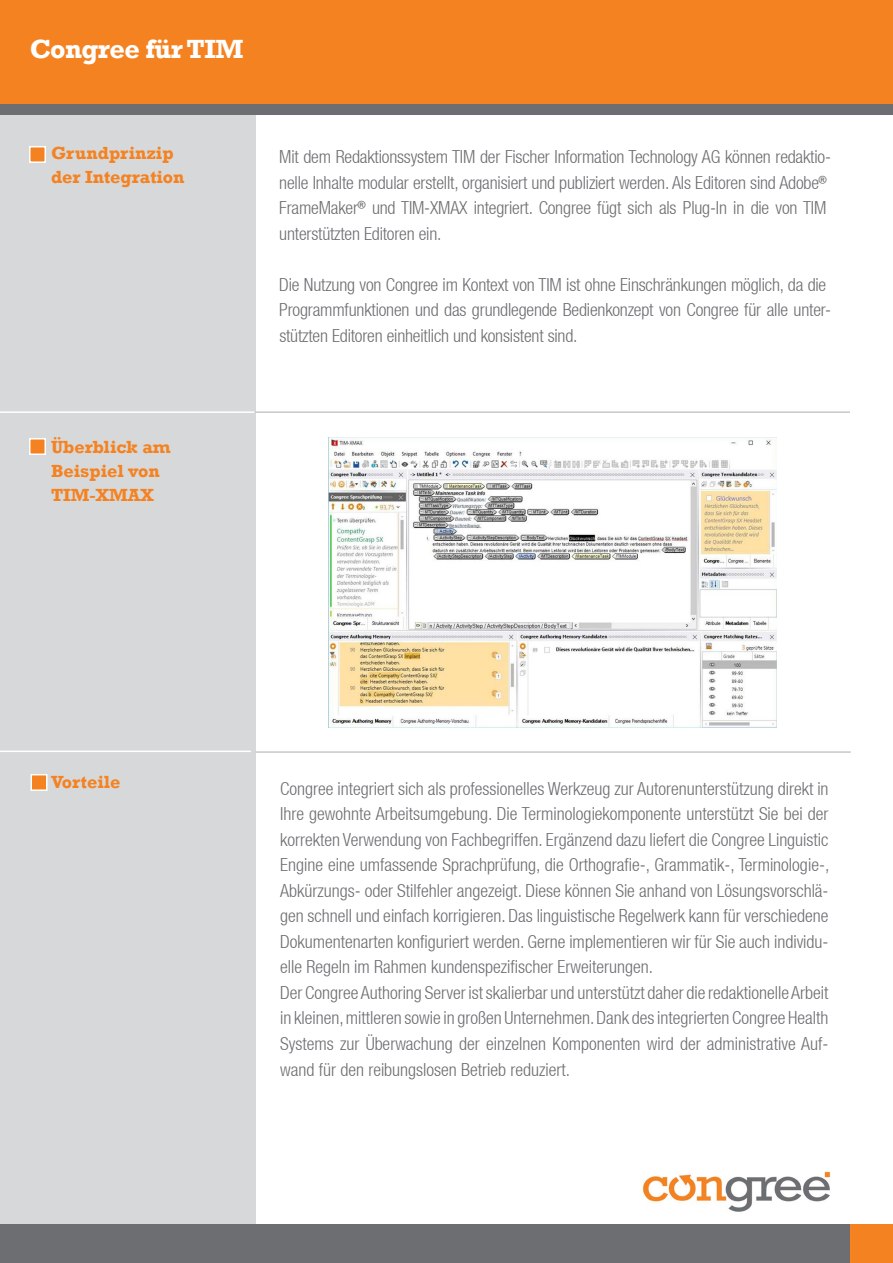
<style>
.page{position:relative;width:893px;height:1263px;background:#fff}
.page>*{position:absolute;margin:0;border:0;box-sizing:border-box;transform-origin:0 0}
.t1{font:700 27px "Rockwell";letter-spacing:-.02em;color:#fff}
.t2{font:300 condensed 18px/25.5px "Helvetica Neue LT";color:#6d6e71}
.t3{font:700 18px/24px "Rockwell";color:#f58220}
</style>
<div class="page">
<div style="left:0;top:76px;width:255px;height:1187px;background:#d6d8d9"></div>
<div style="left:29px;top:438px;width:17px;height:17px;background:#f58220;border:2px solid #fff"></div>
<div style="left:0;top:1225px;width:893px;height:38px;background:#6d6e71"></div>
<div style="left:850px;top:1225px;width:43px;height:38px;background:#f58220"></div>
<div style="left:0;top:0;width:893px;height:109px;background:#f58220"></div>
<div style="left:0;top:104px;width:893px;height:10px;background:#6d6e71"></div>
<img style="left:642px;top:1171px;width:189px;height:41px">
<div style="left:29px;top:146px;width:17px;height:17px;background:#f58220;border:2px solid #fff"></div>
<hr style="left:0;top:411px;width:255px;height:2px;background:#fff">
<hr style="left:255px;top:411px;width:595px;height:2px;background:#c7c8ca">
<hr style="left:0;top:750px;width:251px;height:2px;background:#fff">
<hr style="left:255px;top:751px;width:596px;height:2px;background:#c7c8ca">
<div style="left:31px;top:774px;width:17px;height:17px;background:#f58220;border:2px solid #fff"></div>
<img style="left:328px;top:437px;width:449px;height:290px">
<h1 class="t1" style="left:30px;top:33px;width:215px">Congree für TIM</h1>
<p class="t3" style="left:51px;top:141px;width:135px">Grundprinzip der Integration</p>
<p class="t2" style="left:279px;top:144px;width:553px">Mit dem Redaktionssystem TIM der Fischer Information Technology AG können redaktio&shy;nelle Inhalte modular erstellt, organisiert und publiziert werden. Als Editoren sind Adobe<sup>® </sup>FrameMaker<sup>®</sup> und TIM-XMAX integriert. Congree fügt sich als Plug-In in die von TIM unterstützten Editoren ein.</p>
<p class="t2" style="left:279px;top:272px;width:553px">Die Nutzung von Congree im Kontext von TIM ist ohne Einschränkungen möglich, da die<br>Programmfunktionen und das grundlegende Bedienkonzept von Congree für alle unter&shy;stützten Editoren einheitlich und konsistent sind.</p>
<p class="t3" style="left:51px;top:435px;width:121px">Überblick am<br>Beispiel von<br>TIM-XMAX</p>
<p class="t3" style="left:51px;top:770px;width:71px">Vorteile</p>
<p class="t2" style="left:280px;top:776px;width:551px">Congree integriert sich als professionelles Werkzeug zur Autorenunterstützung direkt in Ihre gewohnte Arbeitsumgebung. Die Terminologiekomponente unterstützt Sie bei der korrekten Verwendung von Fachbegriffen. Ergänzend dazu liefert die Congree Linguistic Engine eine umfassende Sprachprüfung, die Orthografie-, Grammatik-, Terminologie-, Abkürzungs- oder Stilfehler angezeigt. Diese können Sie anhand von Lösungsvorschlä&shy;gen schnell und einfach korrigieren. Das linguistische Regelwerk kann für verschiedene Dokumentenarten konfiguriert werden. Gerne implementieren wir für Sie auch individu&shy;elle Regeln im Rahmen kundenspezifischer Erweiterungen.<br>Der Congree Authoring Server ist skalierbar und unterstützt daher die redaktionelle Arbeit in kleinen, mittleren sowie in großen Unternehmen. Dank des integrierten Congree Health Systems zur Überwachung der einzelnen Komponenten wird der administrative Auf&shy;wand für den reibungslosen Betrieb reduziert.</p>
</div>
